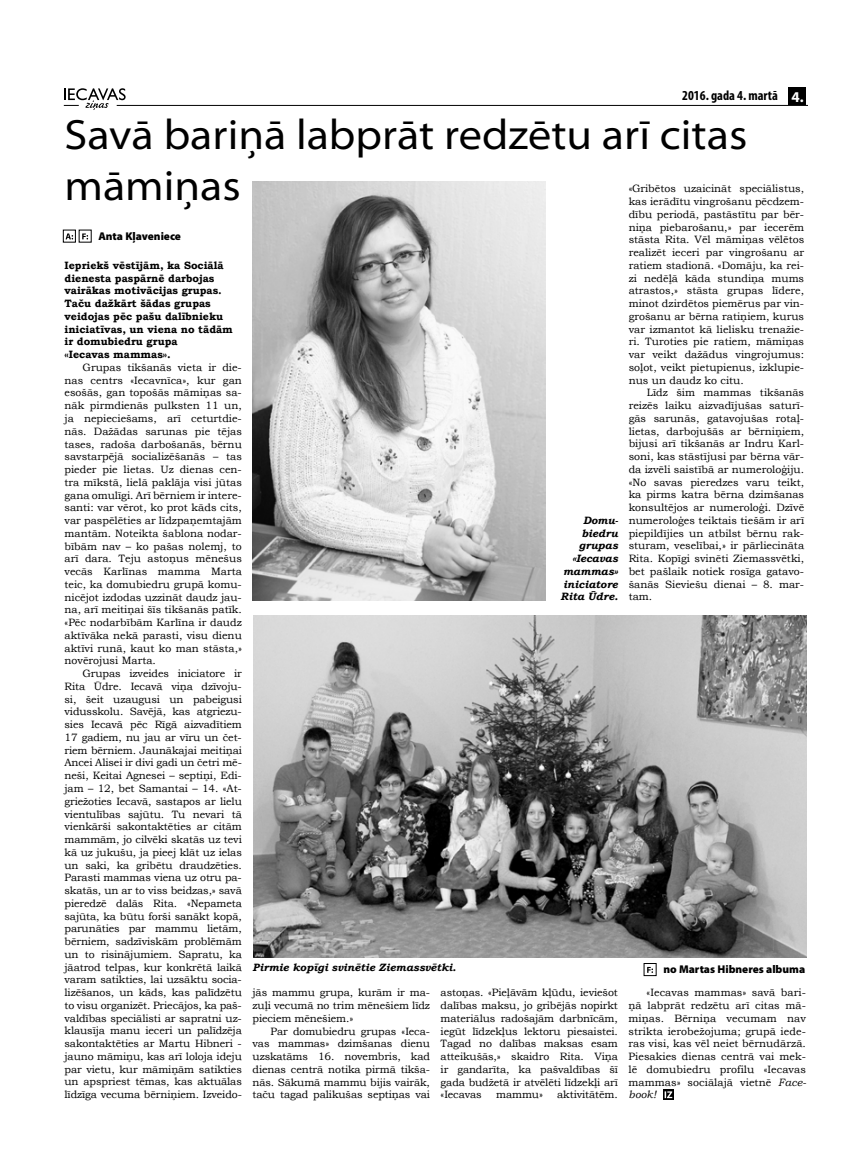
<style>
.page{position:relative;width:851px;height:1170px;background:#fff}
.page>*{position:absolute;margin:0;border:0;box-sizing:border-box;transform-origin:0 0}
.t1{font:semi-expanded 42.5px/51px "Myriad Pro";color:#000}
.t2{font:700 condensed 13.75px "Myriad Pro";color:#000}
.t3{font:900 11.25px "Myriad Pro";color:#000}
.t4{font:10.62px/12.8px "Bookman Old Style";letter-spacing:-.01em;color:#000;text-align:justify}
.t5{font:700 10.62px/12.8px "Bookman Old Style";color:#000}
.t6{font:italic 700 10.62px/12.8px "Bookman Old Style";color:#000;text-align:right}
.s1{font-stretch:normal;font-size:15px;color:#fff}
.s2{font-style:italic}
</style>
<div class="page">
<hr style="left:117px;top:105px;width:689px;height:1px;background:#000">
<svg style="left:64px;top:88px;width:62px;height:22px"></svg>
<div style="left:788px;top:87px;width:18px;height:18px;background:#000"></div>
<svg style="left:647px;top:966px;width:6px;height:6px"></svg>
<svg style="left:66px;top:233px;width:7px;height:6px"></svg>
<div style="left:63px;top:230px;width:13px;height:12px;border:1px solid #000"></div>
<svg style="left:82px;top:233px;width:6px;height:6px"></svg>
<svg style="left:663px;top:1089px;width:10px;height:10px"></svg>
<svg style="left:664px;top:1091px;width:8px;height:6px"></svg>
<img style="left:252px;top:181px;width:293px;height:419px">
<img style="left:253px;top:615px;width:553px;height:342px">
<p class="t2" style="left:682px;top:87px;width:123px">2016. gada 4. martā <span class="s1">4.</span></p>
<h1 class="t1" style="left:64px;top:110px;width:684px">Savā bariņā labprāt redzētu arī citas māmiņas</h1>
<p class="t3" style="left:98px;top:229px;width:84px">Anta Kļaveniece</p>
<p class="t4" style="left:628px;top:182px;width:177px">«Gribētos uzaicināt speciālistus, kas ierādītu vingrošanu pēcdzem&shy;dību periodā, pastāstītu par bēr&shy;niņa piebarošanu,» par iecerēm stāsta Rita. Vēl māmiņas vēlētos realizēt ieceri par vingrošanu ar ratiem stadionā. «Domāju, ka rei&shy;zi nedēļā kāda stundiņa mums atrastos,» stāsta grupas līdere, minot dzirdētos piemērus par vin&shy;grošanu ar bērna ratiņiem, kurus var izmantot kā lielisku trenažie&shy;ri. Turoties pie ratiem, māmiņas var veikt dažādus vingrojumus: soļot, veikt pietupienus, izklupie&shy;nus un daudz ko citu.</p>
<p class="t4" style="left:628px;top:386px;width:177px;text-indent:18px">Līdz šim mammas tikšanās reizēs laiku aizvadījušas saturī&shy;gās sarunās, gatavojušas rotaļ&shy;lietas, darbojušās ar bērniņiem, bijusi arī tikšanās ar Indru Karl&shy;soni, kas stāstījusi par bērna vār&shy;da izvēli saistībā ar numeroloģiju. «No savas pieredzes varu teikt, ka pirms katra bērna dzimšanas konsultējos ar numeroloģi. Dzīvē numeroloģes teiktais tiešām ir arī piepildījies un atbilst bērnu rak&shy;sturam, veselībai,» ir pārliecināta Rita. Kopīgi svinēti Ziemassvētki, bet pašlaik notiek rosīga gatavo&shy;šanās Sieviešu dienai – 8. mar&shy;tam.</p>
<p class="t5" style="left:64px;top:259px;width:170px">Iepriekš vēstījām, ka Sociālā dienesta paspārnē darbojas vairākas motivācijas grupas.<br>Taču dažkārt šādas grupas veidojas pēc pašu dalībnieku iniciatīvas, un viena no tādām ir domubiedru grupa<br>«Iecavas mammas».</p>
<p class="t4" style="left:64px;top:361px;width:179px;text-indent:18px">Grupas tikšanās vieta ir die&shy;nas centrs «Iecavnīca», kur gan esošās, gan topošās māmiņas sa&shy;nāk pirmdienās pulksten 11 un, ja nepieciešams, arī ceturtdie&shy;nās. Dažādas sarunas pie tējas tases, radoša darbošanās, bērnu savstarpējā socializēšanās – tas pieder pie lietas. Uz dienas cen&shy;tra mīkstā, lielā paklāja visi jūtas gana omulīgi. Arī bērniem ir intere&shy;santi: var vērot, ko prot kāds cits, var paspēlēties ar līdzpaņemtajām mantām. Noteikta šablona nodar&shy;bībām nav – ko pašas nolemj, to arī dara. Teju astoņus mēnešus vecās Karlīnas mamma Marta teic, ka domubiedru grupā komu&shy;nicējot izdodas uzzināt daudz jau&shy;na, arī meitiņai šīs tikšanās patīk. «Pēc nodarbībām Karlīna ir daudz aktīvāka nekā parasti, visu dienu aktīvi runā, kaut ko man stāsta,» novērojusi Marta.</p>
<p class="t4" style="left:64px;top:667px;width:179px;text-indent:18px">Grupas izveides iniciatore ir Rita Ūdre. Iecavā viņa dzīvoju&shy;si, šeit uzaugusi un pabeigusi vidusskolu. Savējā, kas atgriezu&shy;sies Iecavā pēc Rīgā aizvadītiem 17 gadiem, nu jau ar vīru un čet&shy;riem bērniem. Jaunākajai meitiņai Ancei Alisei ir divi gadi un četri mē&shy;neši, Keitai Agnesei – septiņi, Edi&shy;jam – 12, bet Samantai – 14. «At&shy;griežoties Iecavā, sastapos ar lielu vientulības sajūtu. Tu nevari tā vienkārši sakontaktēties ar citām mammām, jo cilvēki skatās uz tevi kā uz jukušu, ja pieej klāt uz ielas un saki, ka gribētu draudzēties.<br>Parasti mammas viena uz otru pa&shy;skatās, un ar to viss beidzas,» savā pieredzē dalās Rita. «Nepameta sajūta, ka būtu forši sanākt kopā, parunāties par mammu lietām, bērniem, sadzīviskām problēmām un to risinājumiem. Sapratu, ka jāatrod telpas, kur konkrētā laikā varam satikties, lai uzsāktu socia&shy;lizēšanos, un kāds, kas palīdzētu to visu organizēt. Priecājos, ka paš&shy;valdības speciālisti ar sapratni uz&shy;klausīja manu ieceri un palīdzēja sakontaktēties ar Martu Hibneri - jauno māmiņu, kas arī loloja ideju par vietu, kur māmiņām satikties un apspriest tēmas, kas aktuālas līdzīga vecuma bērniņiem. Izveido-</p>
<p class="t6" style="left:560px;top:513px;width:59px">Domu&shy;biedru grupas «Iecavas mammas» iniciatore<br>Rita Ūdre.</p>
<p class="t6" style="left:252px;top:961px;width:205px">Pirmie kopīgi svinētie Ziemassvētki.</p>
<p class="t3" style="left:663px;top:962px;width:143px">no Martas Hibneres albuma</p>
<p class="t4" style="left:440px;top:986px;width:179px">astoņas. «Pieļāvām kļūdu, ieviešot dalības maksu, jo gribējās nopirkt materiālus radošajām darbnīcām, iegūt līdzekļus lektoru piesaistei.<br>Tagad no dalības maksas esam atteikušās,» skaidro Rita. Viņa ir gandarīta, ka pašvaldības šī gada budžetā ir atvēlēti līdzekļi arī «Iecavas</p>
<p class="t4" style="left:252px;top:986px;width:179px">jās mammu grupa, kurām ir ma&shy;zuļi vecumā no trim mēnešiem līdz pieciem mēnešiem.»</p>
<p class="t4" style="left:252px;top:1024px;width:179px;text-indent:18px">Par domubiedru grupas «Ieca&shy;vas mammas» dzimšanas dienu uzskatāms 16. novembris, kad dienas centrā notika pirmā tikša&shy;nās. Sākumā mammu bijis vairāk, taču tagad palikušas septiņas vai</p>
<p class="t4" style="left:628px;top:986px;width:179px;text-indent:18px">«Iecavas mammas» savā bari&shy;ņā labprāt redzētu arī citas mā&shy;miņas. Bērniņa vecumam nav strikta ierobežojuma; grupā iede&shy;ras visi, kas vēl neiet bērnudārzā.<br>Piesakies dienas centrā vai mek&shy;lē domubiedru profilu «Iecavas mammas» sociālajā vietnē <span class="s2">Face&shy;book!</span></p>
<p class="t4" style="left:496px;top:1088px;width:48px">mammu»</p>
<p class="t4" style="left:557px;top:1088px;width:62px">aktivitātēm.</p>
</div>
